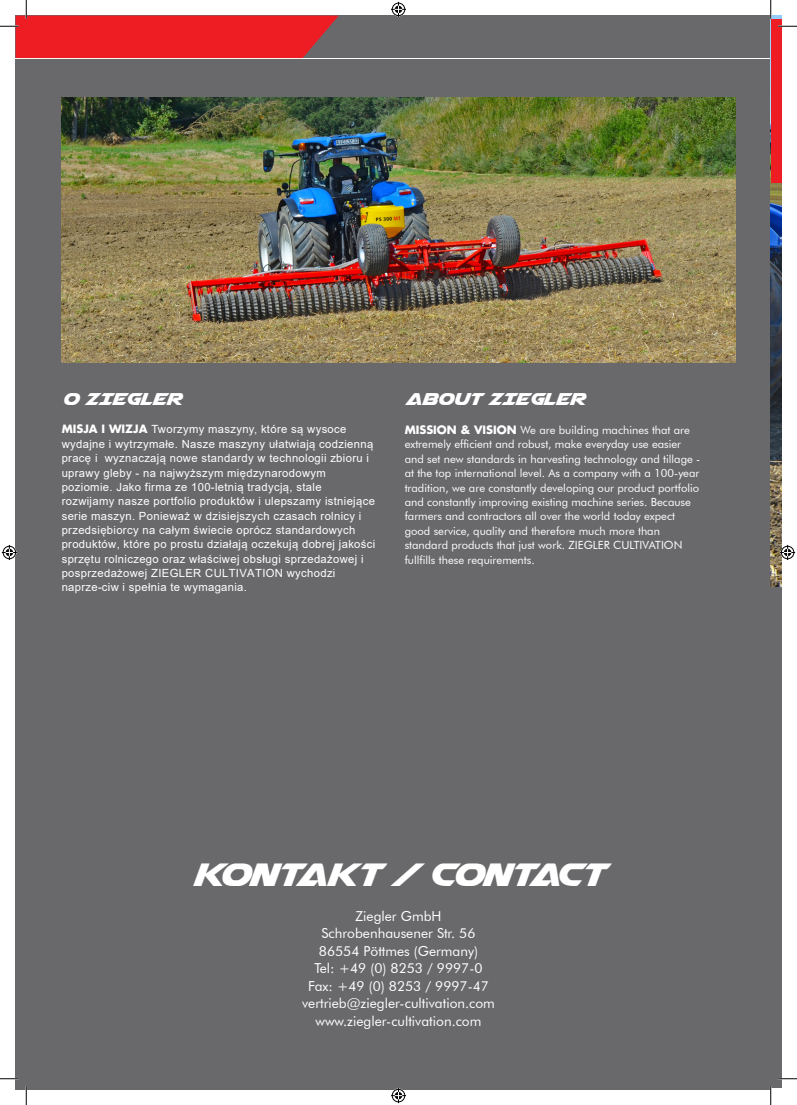
<style>
.page{position:relative;width:797px;height:1105px;background:#fff}
.page>*{position:absolute;margin:0;border:0;box-sizing:border-box;transform-origin:0 0}
.t1{font:42.5px "Airstrike";letter-spacing:-.045em;color:#fff}
.t2{font:22.5px "Airstrike";letter-spacing:-.01em;color:#fff}
.t3{font:13.75px/17.5px "Futura BT";color:#fff;text-align:center}
.t4{font:11.25px/14.4px "Arial";letter-spacing:.03em;color:#fff}
.t5{font:11.25px/14.4px "Futura BT";color:#fff}
.s1{font-family:"Futura LT";font-weight:700}
</style>
<div class="page">
<div style="left:16px;top:16px;width:765px;height:42px;background:#69696c"></div>
<div style="left:16px;top:59px;width:754px;height:1030px;background:#69696c"></div>
<img style="left:62px;top:97px;width:673px;height:266px">
<div style="left:770px;top:16px;width:11px;height:1071px;background:#69696c"></div>
<img style="left:770px;top:16px;width:11px;height:570px">
<div style="left:770px;top:19px;width:11px;height:164px;background:#ee1d23"></div>
<svg style="left:778px;top:25px;width:19px;height:2px"></svg>
<svg style="left:0;top:1078px;width:19px;height:1px"></svg>
<svg style="left:778px;top:1078px;width:19px;height:1px"></svg>
<svg style="left:0;top:0;width:339px;height:58px"></svg>
<svg style="left:25px;top:1086px;width:2px;height:19px"></svg>
<svg style="left:770px;top:0;width:1px;height:19px"></svg>
<svg style="left:770px;top:1086px;width:1px;height:19px"></svg>
<svg style="left:391px;top:2px;width:15px;height:15px"></svg>
<svg style="left:391px;top:1088px;width:15px;height:15px"></svg>
<svg style="left:2px;top:545px;width:15px;height:15px"></svg>
<svg style="left:780px;top:545px;width:15px;height:15px"></svg>
<h2 class="t2" style="left:62px;top:389px;width:121px">o ZIEGLER</h2>
<p class="t4" style="left:62px;top:422px;width:315px"><span class="s1">MISJA I WIZJA</span> Tworzymy maszyny, które są wysoce wydajne i wytrzymałe. Nasze maszyny ułatwiają codzienną pracę i wyznaczają nowe standardy w technologii zbioru i uprawy gleby - na najwyższym międzynarodowym poziomie. Jako firma ze 100-letnią tradycją, stale rozwijamy nasze portfolio produktów i ulepszamy istniejące serie maszyn. Ponieważ w dzisiejszych czasach rolnicy i przedsiębiorcy na całym świecie oprócz standardowych produktów, które po prostu działają oczekują dobrej jakości sprzętu rolniczego oraz właściwej obsługi sprzedażowej i posprzedażowej ZIEGLER CULTIVATION wychodzi naprze-ciw i spełnia te wymagania.</p>
<h2 class="t2" style="left:404px;top:389px;width:181px">ABOUT ZIEGLER</h2>
<p class="t5" style="left:404px;top:423px;width:297px"><span class="s1">MISSION &amp; VISION</span> We are building machines that are extremely efficient and robust, make everyday use easier and set new standards in harvesting technology and tillage - at the top international level. As a company with a 100-year tradition, we are constantly developing our product portfolio and constantly improving existing machine series. Because farmers and contractors all over the world today expect good service, quality and therefore much more than standard products that just work. ZIEGLER CULTIVATION fullfills these requirements.</p>
<h1 class="t1" style="left:192px;top:855px;width:414px">Kontakt / Contact</h1>
<p class="t3" style="left:302px;top:907px;width:194px">Ziegler GmbH<br>Schrobenhausener Str. 56<br>86554 Pöttmes (Germany)<br>Tel: +49 (0) 8253 / 9997-0<br>Fax: +49 (0) 8253 / 9997-47 vertrieb@ziegler-cultivation.com www.ziegler-cultivation.com</p>
</div>
